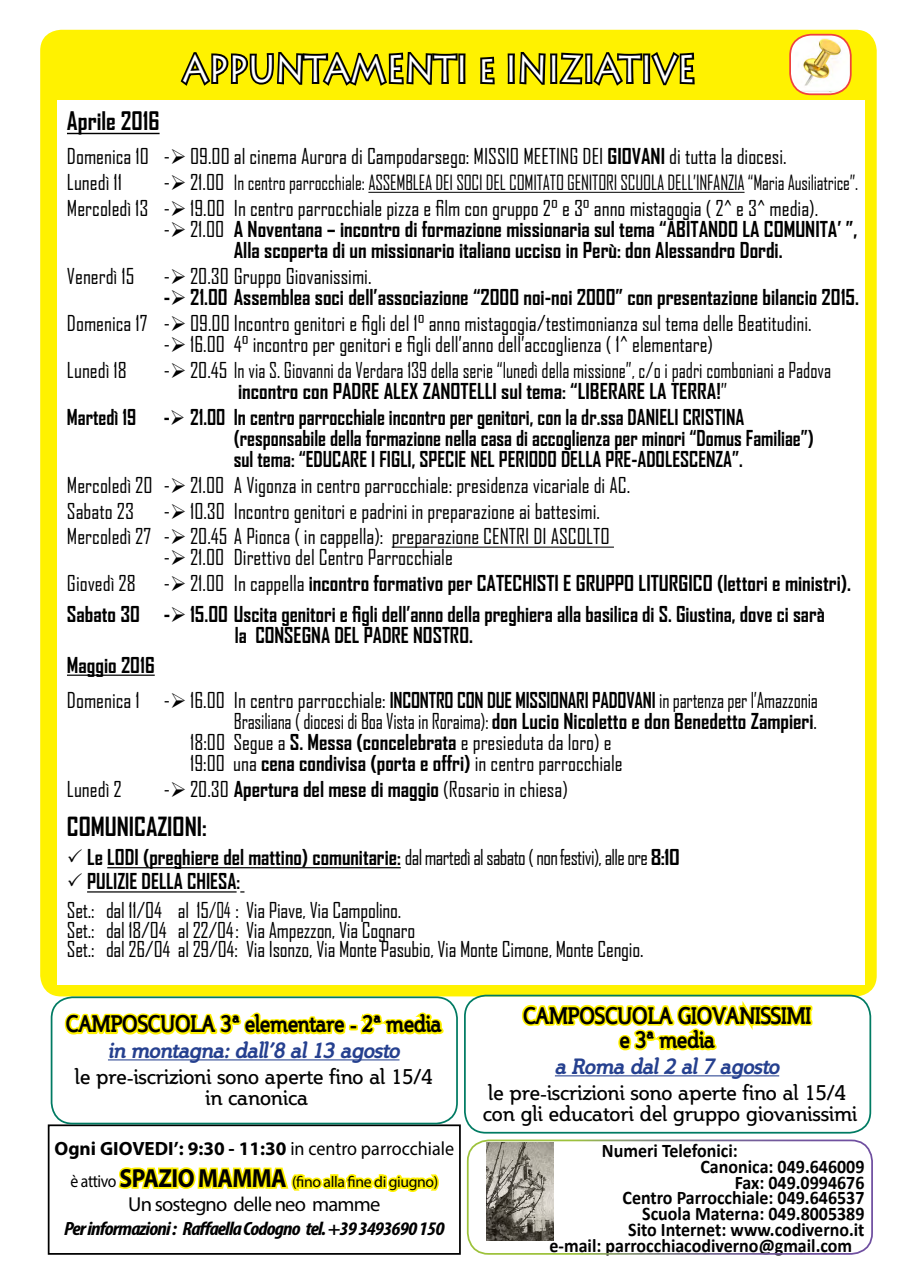
<style>
.page{position:relative;width:903px;height:1275px;background:#fff}
.page>*{position:absolute;margin:0;border:0;box-sizing:border-box;transform-origin:0 0}
.t1{font:37.98px "Lithos Pro";color:#fff;scale:.86 1}
.t2{font:700 25.38px "Agency FB";color:#000}
.t3{font:700 24.5px "Agency FB";color:#000}
.t4{font:700 22.75px/24.5px "Steinem";color:#000;text-align:center;scale:.9 1}
.t5{font:21px/25.9px "Agency FB";color:#000}
.t6{font:700 21px/21px "Agency FB";color:#000}
.t7{font:700 21px/21px "Agency FB";color:#000;scale:.94 1}
.t8{font:21px/21px "Steinem";color:#000}
.t9{font:21px "Agency FB";color:#000;scale:.9 1}
.t10{font:21px "Agency FB";letter-spacing:-.03em;color:#000;scale:.95 1}
.t11{font:italic 700 21px "Steinem";color:#25408f}
.t12{font:700 21px "Agency FB";color:#000;scale:.96 1}
.t13{font:700 21px "Agency FB";color:#000;scale:.9 1}
.t14{font:20.3px "Myriad Pro";letter-spacing:-.04em;color:#000}
.t15{font:20.12px "Agency FB";letter-spacing:-.01em;color:#000;scale:.9 1}
.t16{font:700 19.25px "Calibri";color:#000;scale:.93 1}
.t17{font:italic 700 condensed 19.25px "Myriad Pro";letter-spacing:-.04em;color:#000;scale:1.11 1}
.t18{font:700 19.25px "Myriad Pro";color:#000}
.t19{font:15.58px "Myriad Pro";letter-spacing:-.025em;color:#000}
.s1{font-weight:700}
.s2{font-size:21px}
.s3{font-weight:400}
.s4{font-size:17.5px}
.s5{font-weight:700;font-size:26.25px}
</style>
<div class="page">
<div style="left:40px;top:30px;width:837px;height:966px;background:#fff200;border-radius:21px"></div>
<svg style="left:480px;top:56px;width:15px;height:29px"></svg>
<svg style="left:506px;top:29px;width:191px;height:57px"></svg>
<div style="left:57px;top:100px;width:807px;height:885px;background:#fff"></div>
<hr style="left:67px;top:133px;width:93px;height:1px;background:#000">
<hr style="left:368px;top:192px;width:376px;height:1px;background:#000">
<hr style="left:392px;top:547px;width:222px;height:1px;background:#000">
<hr style="left:67px;top:675px;width:88px;height:1px;background:#000">
<hr style="left:107px;top:867px;width:294px;height:1px;background:#000">
<hr style="left:87px;top:891px;width:150px;height:1px;background:#000">
<div style="left:467px;top:1139px;width:406px;height:116px;border:2px solid #fff;border-radius:21px"></div>
<img style="left:486px;top:1142px;width:67px;height:98px">
<hr style="left:555px;top:1075px;width:224px;height:1px;background:#25408f">
<svg style="left:519px;top:994px;width:297px;height:57px"></svg>
<div style="left:464px;top:995px;width:407px;height:139px;border:2px solid #007b63;border-radius:21px"></div>
<div style="left:48px;top:1124px;width:413px;height:131px;border:2px solid #000"></div>
<svg style="left:62px;top:996px;width:385px;height:196px"></svg>
<div style="left:51px;top:996px;width:407px;height:128px;border:2px solid #007b63;border-radius:21px"></div>
<img style="left:790px;top:35px;width:61px;height:59px">
<div style="left:789px;top:34px;width:62px;height:61px;border:2px solid #ef413d;border-radius:21px"></div>
<svg style="left:178px;top:29px;width:289px;height:519px"></svg>
<h1 class="t1" style="left:182px;top:47px;width:598px">APPUNTAMENTI e INIZIATIVE</h1>
<p class="t3" style="left:67px;top:106px;width:94px">Aprile 2016</p>
<p class="t5" style="left:67px;top:143px;width:721px">Domenica 10 -➢ 09.00 al cinema Aurora di Campodarsego: MISSIO MEETING DEI <span class="s1">GIOVANI</span> di tutta la diocesi.<br>Lunedì 11</p>
<p class="t15" style="left:164px;top:170px;width:773px"><span class="s2">-</span>➢ <span class="s2">21.00</span> In centro parrocchiale: ASSEMBLEA DEI SOCI DEL COMITATO GENITORI SCUOLA DELL’INFANZIA “Maria Ausiliatrice”.</p>
<p class="t5" style="left:164px;top:197px;width:656px;line-height:21px;text-indent:-97px">Mercoledì 13 -➢ 19.00 In centro parrocchiale pizza e film con gruppo 2° e 3° anno mistagogia ( 2^ e 3^ media). -➢ 21.00 <span class="s1">A Noventana – incontro di formazione missionaria sul tema “ABITANDO</span></p>
<p class="t6" style="left:742px;top:218px;width:116px">LACOMUNITA’ ”,</p>
<p class="t6" style="left:67px;top:239px;width:37px">A</p>
<p class="t6" style="left:243px;top:239px;width:541px">lla scoperta di un missionario italiano ucciso in Perù: don Alessandro Dordi.</p>
<p class="t5" style="left:67px;top:262px;width:69px">Venerdì 15</p>
<p class="t6" style="left:164px;top:265px;width:697px"><span class="s3">-</span>➢ <span class="s3">20.30 Gruppo Giovanissimi.<br></span>-➢21.00 Assemblea soci dell’associazione “2000 noi-noi 2000” con presentazione bilancio 2015.</p>
<p class="t5" style="left:67px;top:312px;width:746px;line-height:21px;text-align:center">Domenica 17 -➢ 09.00 Incontro genitori e figli del 1° anno mistagogia/testimonianza sul tema delle Beatitudini. -➢ 16.00 4° incontro per genitori e figli dell’anno dell’accoglienza ( 1^ elementare)</p>
<p class="t5" style="left:67px;top:356px;width:61px">Lunedì 18</p>
<p class="t5" style="left:238px;top:359px;width:594px;line-height:21px;text-indent:-74px">-➢ 20.45 In via S. Giovanni da Verdara 139 della serie “lunedì della missione”, c/o i padri comboniani a Padova <span class="s1">incontro con PADRE</span></p>
<p class="t6" style="left:384px;top:380px;width:49px">ALE X ZANOTELLI</p>
<p class="t6" style="left:501px;top:380px;width:109px">sul tema: “LIBERARE</p>
<p class="t6" style="left:649px;top:380px;width:32px">LA TERRA</p>
<p class="t6" style="left:716px;top:380px;width:12px">!<span class="s3">”</span></p>
<p class="t7" style="left:67px;top:406px;width:75px">Martedì 19</p>
<p class="t7" style="left:164px;top:406px;width:502px">-➢ 21.00 In centro parrocchiale incontro per genitori, con la dr.ssa DANIELI</p>
<p class="t7" style="left:234px;top:406px;width:619px;text-indent:449px">CRISTINA (responsabile della formazione nella casa di accoglienza per minori “Domus Familiae”) sul tema: “EDUCARE</p>
<p class="t7" style="left:371px;top:448px;width:70px">IFIGLI, SPECIE</p>
<p class="t7" style="left:470px;top:448px;width:40px">NEL PERIODO</p>
<p class="t7" style="left:561px;top:448px;width:10px">DELLA</p>
<p class="t7" style="left:606px;top:448px;width:44px">PRE-ADOLE</p>
<p class="t7" style="left:680px;top:448px;width:20px">SCENZA</p>
<p class="t7" style="left:732px;top:448px;width:13px">”.</p>
<p class="t5" style="left:67px;top:471px;width:565px">Mercoledì 20 -➢ 21.00 A Vigonza in centro parrocchiale: presidenza vicariale di AC.<br>Sabato 23</p>
<p class="t5" style="left:67px;top:497px;width:544px;text-indent:97px">-➢ 10.30 Incontro genitori e padrini in preparazione ai battesimi.<br>Mercoledì 27 -➢ 20.45 A Pionca ( in cappella): preparazione CENTRI DI ASCOLTO</p>
<p class="t5" style="left:164px;top:544px;width:291px">-➢ 21.00 Direttivo del Centro Parrocchiale</p>
<p class="t5" style="left:67px;top:570px;width:70px">Giovedì 28</p>
<p class="t6" style="left:164px;top:573px;width:323px"><span class="s3">-</span>➢ <span class="s3">21.00 In cappella</span> incontro formativo per CATEC</p>
<p class="t6" style="left:67px;top:568px;width:786px;line-height:31px;text-indent:455px">HISTI E GRUPPO LITURGICO (lettori e ministri).<br>Sabato 30 -➢15.00 Uscita genitori e figli dell’anno della preghiera alla basilica di S. Giustina, dove ci sarà</p>
<p class="t6" style="left:235px;top:624px;width:139px">la CONSEGNA DEL PADRE</p>
<p class="t6" style="left:413px;top:624px;width:61px">NOSTRO.</p>
<p class="t5" style="left:67px;top:646px;width:332px;line-height:35.9px"><span class="s1">Maggio 2016<br></span>Domenica 1 -➢ 16.00 In centro parrocchiale: <span class="s1">INCONTRO</span></p>
<p class="t13" style="left:457px;top:687px;width:108px">CON DUE MISSIONARI</p>
<p class="t9" style="left:592px;top:688px;width:252px"><span class="s1">PADOVANI</span> in partenza per l’Amazzonia</p>
<p class="t9" style="left:234px;top:709px;width:649px">Brasiliana ( diocesi di Boa Vista in Roraima): <span class="s1">don Lucio Nicoletto e don Benedetto Zampieri</span>.</p>
<p class="t5" style="left:190px;top:729px;width:423px">18:00 Segue a <span class="s1">S. Messa (concelebrata</span> e presieduta da loro) e</p>
<p class="t5" style="left:190px;top:750px;width:434px">19:00 una <span class="s1">cena condivisa (porta e offri)</span> in centro parrocchiale</p>
<p class="t5" style="left:67px;top:776px;width:56px">Lunedì 2</p>
<p class="t5" style="left:164px;top:776px;width:405px">-➢ 20.30 <span class="s1">Apertura del mese di maggio</span> (Rosario in chiesa)</p>
<p class="t2" style="left:67px;top:811px;width:61px">COMUNICAZIONI</p>
<p class="t2" style="left:202px;top:811px;width:6px">:</p>
<p class="t6" style="left:87px;top:846px;width:29px">Le LODI</p>
<p class="t10" style="left:143px;top:844px;width:566px"><span class="s1">(preghiere del mattino) comunitarie:</span> dal martedì al sabato ( non festivi), alle ore <span class="s1">8:10</span></p>
<p class="t12" style="left:87px;top:868px;width:27px">PULIZIE</p>
<p class="t12" style="left:142px;top:868px;width:10px">DELLA</p>
<p class="t12" style="left:187px;top:868px;width:57px">CHIESA:</p>
<p class="t5" style="left:67px;top:901px;width:578px;line-height:19.2px">Set.: dal 11/04 al 15/04 : Via Piave, Via Campolino.<br>Set.: dal 18/04 al 22/04: Via Ampezzon, Via Cognaro<br>Set.: dal 26/04 al 29/04: Via Isonzo, Via Monte Pasubio, Via Monte Cimone, Monte Cengio.</p>
<p class="t4" style="left:66px;top:1012px;width:419px">CAMPOSCUOLA 3ª elementare - 2ª media</p>
<p class="t11" style="left:108px;top:1039px;width:293px">in montagna: dall’8 al 13 agosto</p>
<p class="t8" style="left:75px;top:1067px;width:359px;text-align:center">le pre-iscrizioni sono aperte fino al 15/4 in canonica</p>
<p class="t18" style="left:54px;top:1135px;width:401px">Ogni GIOVEDI’: 9:30 - 11:30 <span class="s3">in centro parrocchiale</span></p>
<p class="t19" style="left:70px;top:1172px;width:369px"><span class="s4">è attivo</span> <span class="s5">SPAZIO MAMMA</span> (fino alla fine di giugno)</p>
<p class="t14" style="left:128px;top:1191px;width:253px">Un sostegno delle neo mamme</p>
<p class="t17" style="left:64px;top:1217px;width:344px">Per informazioni : Raffaella Codogno tel. +39 3493690 150</p>
<p class="t4" style="left:523px;top:1004px;width:322px">CAMPOSCUOLA GIOVANISSIMI e 3ª media</p>
<p class="t11" style="left:555px;top:1055px;width:226px">a Roma dal 2 al 7 agosto</p>
<p class="t8" style="left:483px;top:1083px;width:376px">le pre-iscrizioni sono aperte fino al 15/4 con gli educatori del gruppo giovanissimi</p>
<p class="t16" style="left:602px;top:1137px;width:148px">Numeri Telefonici:</p>
<p class="t16" style="left:700px;top:1153px;width:178px">Canonica: 049.646009</p>
<p class="t16" style="left:735px;top:1169px;width:141px">Fax: 049.0994676</p>
<p class="t16" style="left:622px;top:1184px;width:262px">Centro Parrocchiale: 049.646537</p>
<p class="t16" style="left:642px;top:1200px;width:240px">Scuola Materna: 049.8005389</p>
<p class="t16" style="left:628px;top:1216px;width:256px">Sito Internet: www.codiverno.it</p>
<p class="t16" style="left:549px;top:1231px;width:327px">e-mail: parrocchiacodiverno@gmail.com</p>
</div>
